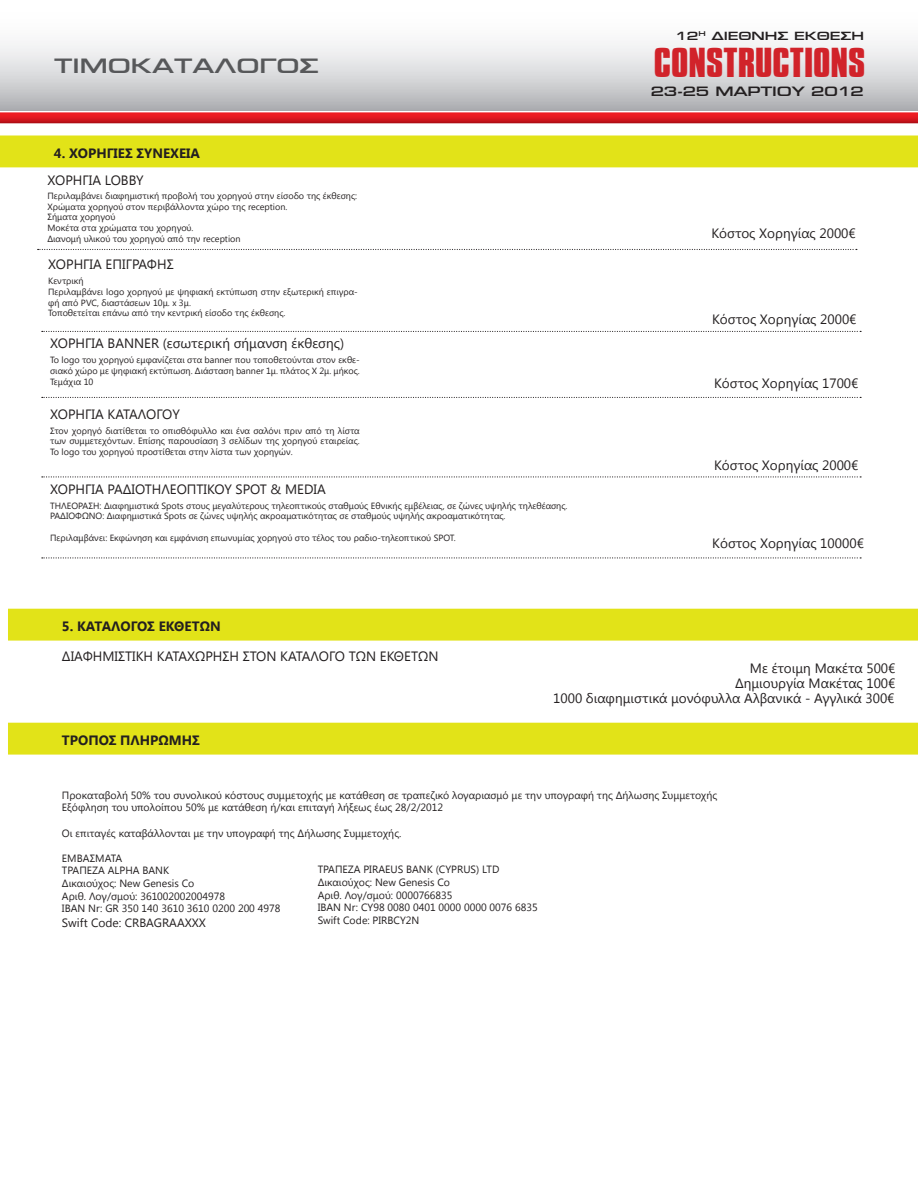
<style>
.page{position:relative;width:918px;height:1188px;background:#fff}
.page>*{position:absolute;margin:0;border:0;box-sizing:border-box;transform-origin:0 0}
.t1{font:36px "CF Compacta BT Bold";color:#d1232a;scale:1.05 1}
.t2{font:500 21px "PF Euroset";color:#57585a}
.t3{font:500 13.65px "PF Euroset";letter-spacing:-.02em;color:#231f20}
.t4{font:13.5px "Segoe UI";color:#231f20}
.t5{font:700 13.5px "Segoe UI";color:#231f20}
.t6{font:12px "Segoe UI";color:#231f20}
.t7{font:500 12px "PF Euroset";letter-spacing:-.01em;color:#231f20}
.t8{font:10.5px "Segoe UI";color:#231f20}
.t9{font:9px/10.8px "Segoe UI";color:#231f20;text-align:justify}
</style>
<div class="page">
<svg style="left:0;top:43px;width:918px;height:68px;background:#d4d5d7"></svg>
<svg style="left:0;top:112px;width:918px;height:11px;background:#db2027"></svg>
<svg style="left:42px;top:331px;width:819px;height:1px"></svg>
<svg style="left:42px;top:397px;width:819px;height:1px"></svg>
<svg style="left:42px;top:476px;width:819px;height:1px"></svg>
<svg style="left:42px;top:557px;width:819px;height:1px"></svg>
<div style="left:0;top:136px;width:918px;height:31px;background:#e2e318"></div>
<div style="left:8px;top:609px;width:910px;height:32px;background:#e2e318"></div>
<div style="left:8px;top:723px;width:910px;height:32px;background:#e2e318"></div>
<svg style="left:38px;top:249px;width:819px;height:1px"></svg>
<p class="t2" style="left:54px;top:52px;width:266px">ΤΙΜΟΚΑΤΑΛΟΓΟΣ</p>
<p class="t5" style="left:54px;top:144px;width:148px">4. ΧΟΡΗΓΙΕΣ ΣΥΝΕΧΕΙΑ</p>
<p class="t7" style="left:675px;top:28px;width:190px">12<sup>H</sup> ΔΙΕΘΝΗΣ ΕΚΘΕΣΗ</p>
<p class="t1" style="left:654px;top:42px;width:203px">CONSTRUCTIONS</p>
<p class="t3" style="left:651px;top:83px;width:215px">23-25 ΜΑΡΤΙΟΥ 2012</p>
<p class="t4" style="left:47px;top:171px;width:98px">ΧΟΡΗΓΙΑ LOBBY</p>
<p class="t9" style="left:47px;top:190px;width:311px">Περιλαμβάνει διαφημιστική προβολή του χορηγού στην είσοδο της έκθεσης:</p>
<p class="t9" style="left:47px;top:201px;width:242px">Xρώματα χορηγού στον περιβάλλοντα χώρο της reception.</p>
<p class="t9" style="left:47px;top:211px;width:69px">Σήματα χορηγού</p>
<p class="t9" style="left:47px;top:222px;width:148px">Μοκέτα στα χρώματα του χορηγού.</p>
<p class="t9" style="left:47px;top:233px;width:195px">Διανομή υλικού του χορηγού από την reception</p>
<p class="t4" style="left:711px;top:224px;width:146px">Κόστος Χορηγίας 2000€</p>
<p class="t4" style="left:48px;top:255px;width:127px">ΧΟΡΗΓΙΑ ΕΠΙΓΡΑΦΗΣ</p>
<p class="t9" style="left:48px;top:275px;width:37px">Κεντρική</p>
<p class="t9" style="left:48px;top:286px;width:311px">Περιλαμβάνει logo χορηγού με ψηφιακή εκτύπωση στην εξωτερική επιγρα&shy;φή από PVC, διαστάσεων 10μ. x 3μ.</p>
<p class="t9" style="left:48px;top:307px;width:239px">Τοποθετείται επάνω από την κεντρική είσοδο της έκθεσης.</p>
<p class="t4" style="left:712px;top:309px;width:146px">Κόστος Χορηγίας 2000€</p>
<p class="t4" style="left:50px;top:334px;width:295px">ΧΟΡΗΓΙΑ BANNER (εσωτερική σήμανση έκθεσης)</p>
<p class="t9" style="left:50px;top:354px;width:311px">Το logo του χορηγού εμφανίζεται στα banner που τοποθετούνται στον εκθε&shy;σιακό χώρο με ψηφιακή εκτύπωση. Διάσταση banner 1μ. πλάτος Χ 2μ. μήκος.<br>Τεμάχια 10</p>
<p class="t9" style="left:50px;top:425px;width:311px">Στον χορηγό διατίθεται το οπισθόφυλλο και ένα σαλόνι πριν από τη λίστα των συμμετεχόντων. Επίσης παρουσίαση 3 σελίδων της χορηγού εταιρείας.<br>Το logo του χορηγού προστίθεται στην λίστα των χορηγών.</p>
<p class="t4" style="left:50px;top:405px;width:131px">ΧΟΡΗΓΙΑ ΚΑΤΑΛΟΓΟΥ</p>
<p class="t4" style="left:50px;top:480px;width:277px">ΧΟΡΗΓΙΑ ΡΑΔΙΟΤΗΛΕΟΠΤΙΚΟΥ SPOT &amp; MEDIA</p>
<p class="t9" style="left:50px;top:500px;width:519px">ΤΗΛΕΟΡΑΣΗ: Διαφημιστικά Spots στους μεγαλύτερους τηλεοπτικούς σταθμούς Εθνικής εμβέλειας, σε ζώνες υψηλής τηλεθέασης.</p>
<p class="t9" style="left:50px;top:510px;width:457px">ΡΑΔΙΟΦΩΝΟ: Διαφημιστικά Spots σε ζώνες υψηλής ακροαματικότητας σε σταθμούς υψηλής ακροαματικότητας.</p>
<p class="t9" style="left:50px;top:532px;width:407px">Περιλαμβάνει: Εκφώνηση και εμφάνιση επωνυμίας χορηγού στο τέλος του ραδιο-τηλεοπτικού SPOT.</p>
<p class="t5" style="left:62px;top:617px;width:160px">5. ΚΑΤΑΛΟΓΟΣ ΕΚΘΕΤΩΝ</p>
<p class="t4" style="left:714px;top:374px;width:146px">Κόστος Χορηγίας 1700€</p>
<p class="t4" style="left:714px;top:456px;width:146px">Κόστος Χορηγίας 2000€</p>
<p class="t4" style="left:712px;top:534px;width:153px">Κόστος Χορηγίας 10000€</p>
<p class="t4" style="left:62px;top:647px;width:378px">ΔΙΑΦΗΜΙΣΤΙΚΗ ΚΑΤΑΧΩΡΗΣΗ ΣΤΟΝ ΚΑΤΑΛΟΓΟ ΤΩΝ ΕΚΘΕΤΩΝ</p>
<p class="t5" style="left:62px;top:731px;width:139px">ΤΡΟΠΟΣ ΠΛΗΡΩΜΗΣ</p>
<p class="t4" style="left:750px;top:659px;width:147px">Με έτοιμη Μακέτα 500€</p>
<p class="t4" style="left:735px;top:674px;width:162px">Δημιουργία Μακέτας 100€</p>
<p class="t4" style="left:553px;top:689px;width:343px">1000 διαφημιστικά μονόφυλλα Αλβανικά - Αγγλικά 300€</p>
<p class="t8" style="left:62px;top:788px;width:657px">Προκαταβολή 50% του συνολικού κόστους συμμετοχής με κατάθεση σε τραπεζικό λογαριασμό με την υπογραφή της Δήλωσης Συμμετοχής</p>
<p class="t8" style="left:62px;top:800px;width:383px">Εξόφληση του υπολοίπου 50% με κατάθεση ή/και επιταγή λήξεως έως 28/2/2012</p>
<p class="t8" style="left:62px;top:826px;width:341px">Οι επιταγές καταβάλλονται με την υπογραφή της Δήλωσης Συμμετοχής.</p>
<p class="t8" style="left:62px;top:851px;width:62px">ΕΜΒΑΣΜΑΤΑ</p>
<p class="t8" style="left:62px;top:863px;width:109px">ΤΡΑΠΕΖΑ ALPHA BANK</p>
<p class="t8" style="left:62px;top:876px;width:134px">Δικαιούχος: New Genesis Co</p>
<p class="t8" style="left:62px;top:889px;width:165px">Αριθ. Λογ/σμού: 361002002004978</p>
<p class="t8" style="left:62px;top:901px;width:220px">IBAN Nr: GR 350 140 3610 3610 0200 200 4978</p>
<p class="t6" style="left:62px;top:914px;width:146px">Swift Code: CRBAGRAAXXX</p>
<p class="t8" style="left:318px;top:862px;width:183px">ΤΡΑΠΕΖΑ PIRAEUS BANK (CYPRUS) LTD</p>
<p class="t8" style="left:318px;top:875px;width:134px">Δικαιούχος: New Genesis Co</p>
<p class="t8" style="left:318px;top:888px;width:136px">Αριθ. Λογ/σμού: 0000766835</p>
<p class="t8" style="left:318px;top:900px;width:222px">IBAN Nr: CY98 0080 0401 0000 0000 0076 6835</p>
<p class="t8" style="left:318px;top:913px;width:103px">Swift Code: PIRBCY2N</p>
</div>
